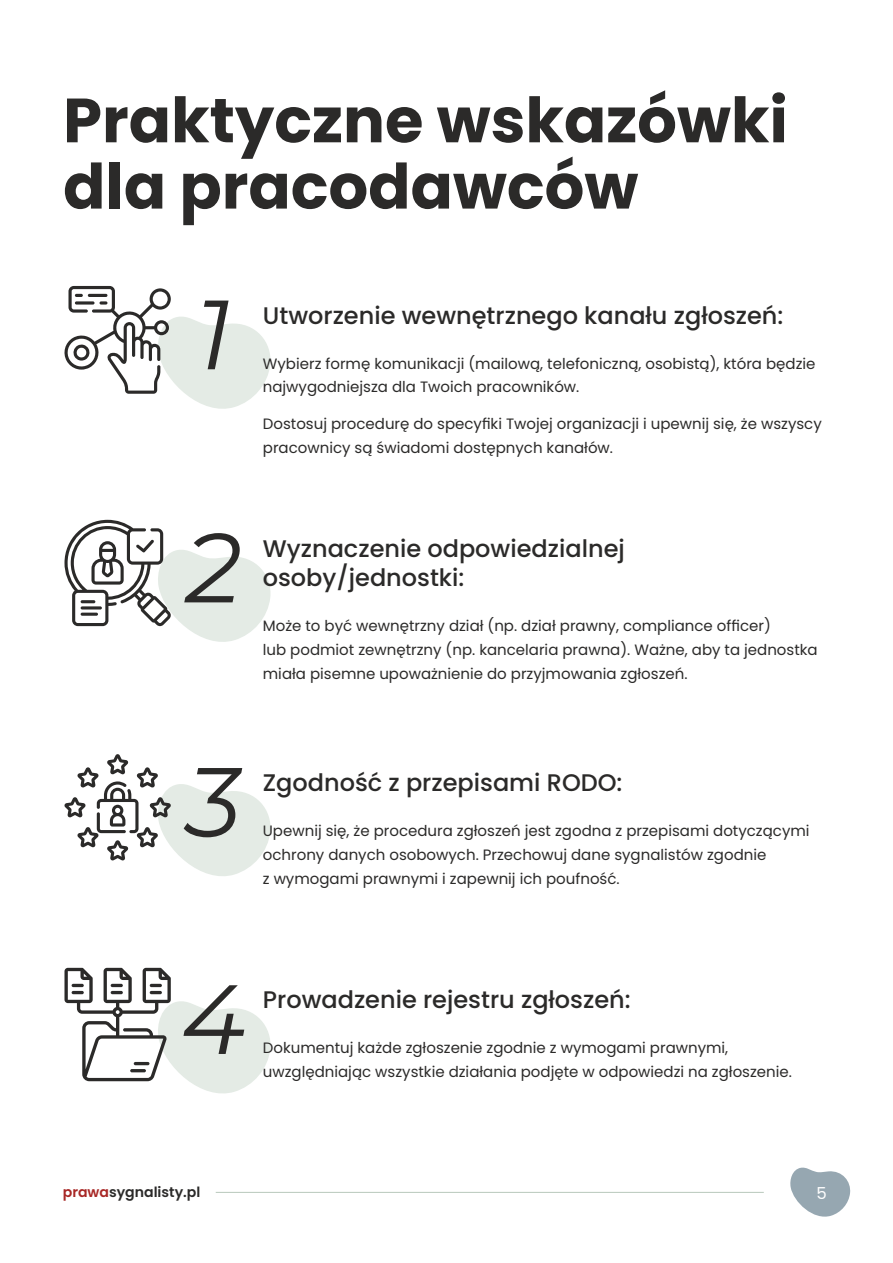
<style>
.page{position:relative;width:893px;height:1263px;background:#fff}
.page>*{position:absolute;margin:0;border:0;box-sizing:border-box;transform-origin:0 0}
.t1{font:italic 98.1px "Montserrat";color:#2b2a29}
.t2{font:700 62.4px/66.3px "Poppins";color:#2b2a29}
.t3{font:500 24px/29.5px "Poppins";color:#2b2a29}
.t4{font:16.5px "Poppins";color:#fefefe}
.t5{font:15px/23.9px "Poppins";color:#2b2a29}
.t6{font:600 14.1px "Poppins";color:#2b2a29}
.s1{color:#a82826}
</style>
<div class="page">
<svg style="left:64px;top:286px;width:207px;height:123px"></svg>
<svg style="left:64px;top:520px;width:207px;height:122px"></svg>
<hr style="left:81px;top:600px;width:14px;height:3px;background:#2b2a29;border-radius:2px">
<hr style="left:81px;top:606px;width:21px;height:3px;background:#2b2a29;border-radius:2px">
<hr style="left:81px;top:613px;width:17px;height:3px;background:#2b2a29;border-radius:2px">
<svg style="left:64px;top:754px;width:207px;height:122px"></svg>
<svg style="left:64px;top:968px;width:207px;height:126px"></svg>
<svg style="left:790px;top:1167px;width:61px;height:50px"></svg>
<hr style="left:216px;top:1192px;width:548px;height:1px;background:#b8c8bb">
<h2 class="t2" style="left:63px;top:87px;width:726px">Praktyczne wskazówki dla pracodawców</h2>
<h1 class="t1" style="left:196px;top:274px;width:37px">1</h1>
<h3 class="t3" style="left:263px;top:301px;width:522px">Utworzenie wewnętrznego kanału zgłoszeń:</h3>
<p class="t5" style="left:263px;top:351px;width:554px">Wybierz formę komunikacji (mailową, telefoniczną, osobistą), która będzie najwygodniejsza dla Twoich pracowników.</p>
<p class="t5" style="left:263px;top:412px;width:560px">Dostosuj procedurę do specyfiki Twojej organizacji i upewnij się, że wszyscy pracownicy są świadomi dostępnych kanałów.</p>
<h1 class="t1" style="left:186px;top:507px;width:57px">2</h1>
<h3 class="t3" style="left:263px;top:534px;width:363px">Wyznaczenie odpowiedzialnej osoby/jednostki:</h3>
<p class="t5" style="left:263px;top:614px;width:556px">Może to być wewnętrzny dział (np. dział prawny, compliance officer)<br>lub podmiot zewnętrzny (np. kancelaria prawna). Ważne, aby ta jednostka miała pisemne upoważnienie do przyjmowania zgłoszeń.</p>
<h1 class="t1" style="left:186px;top:742px;width:57px">3</h1>
<h3 class="t3" style="left:263px;top:768px;width:361px">Zgodność z przepisami RODO:</h3>
<p class="t5" style="left:263px;top:819px;width:548px">Upewnij się, że procedura zgłoszeń jest zgodna z przepisami dotyczącymi ochrony danych osobowych. Przechowuj dane sygnalistów zgodnie<br>z wymogami prawnymi i zapewnij ich poufność.</p>
<h1 class="t1" style="left:181px;top:959px;width:66px">4</h1>
<h3 class="t3" style="left:263px;top:985px;width:369px">Prowadzenie rejestru zgłoszeń:</h3>
<p class="t5" style="left:263px;top:1036px;width:531px">Dokumentuj każde zgłoszenie zgodnie z wymogami prawnymi, uwzględniając wszystkie działania podjęte w odpowiedzi na zgłoszenie.</p>
<p class="t6" style="left:63px;top:1182px;width:139px"><span class="s1">prawa</span>sygnalisty.pl</p>
<p class="t4" style="left:816px;top:1181px;width:12px">5</p>
</div>
